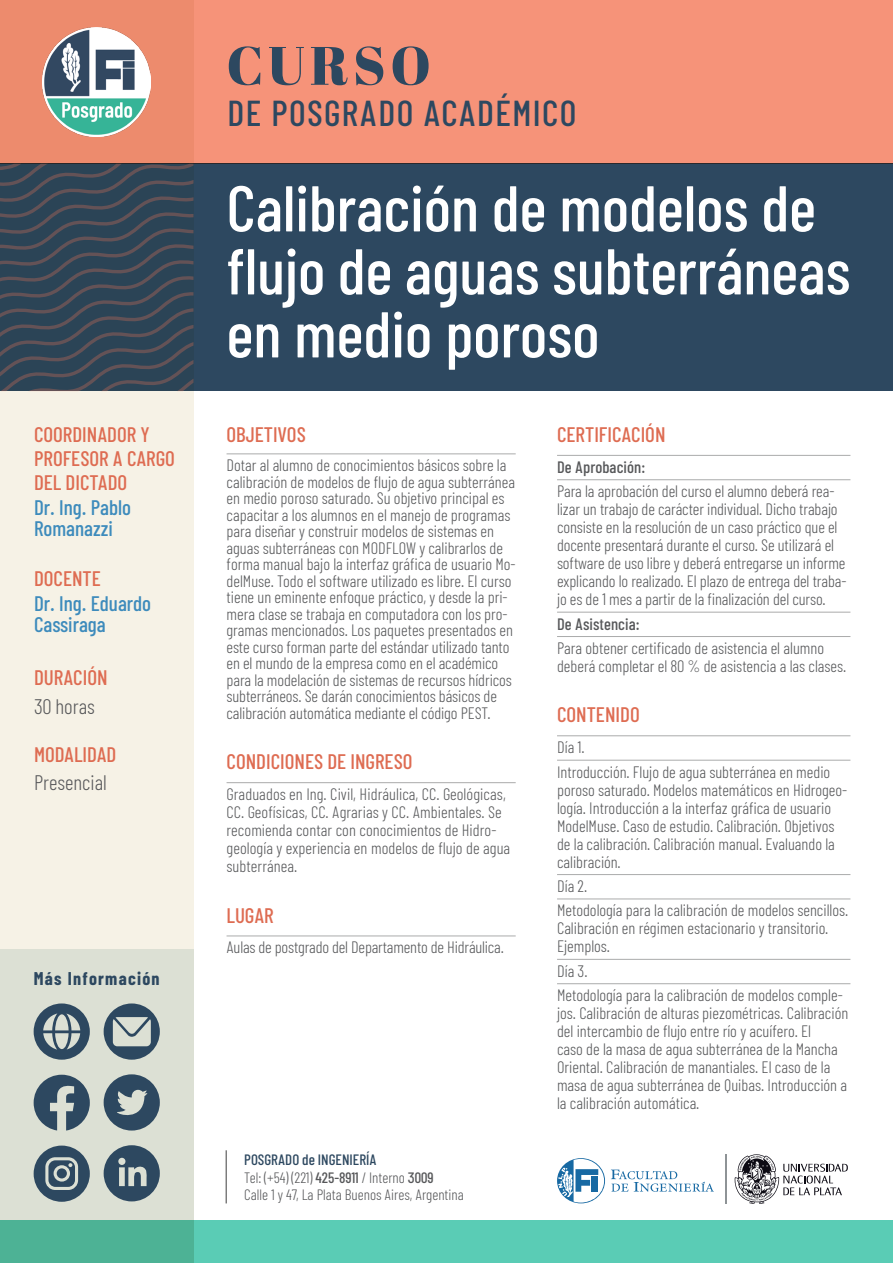
<style>
.page{position:relative;width:893px;height:1263px;background:#fff}
.page>*{position:absolute;margin:0;border:0;box-sizing:border-box;transform-origin:0 0}
.TITULO_3_renglones{font:500 64.5px/63px "Barlow Condensed";color:#fff}
.t1{font:54px "Abril Fatface";letter-spacing:.085em;color:#2d4860}
.t2{font:500 36px "Barlow Condensed";letter-spacing:.04em;color:#2d4860}
.Titulos_ROJOS___late{font:500 21px/24px "Barlow Condensed";color:#de6c52}
.Titulos_ROJOS___cent{font:500 21px "Barlow Condensed";color:#de6c52}
.Docentes___laterales{font:500 21px/21px "Barlow Condensed";color:#3d8bbc}
.Datos___Laterales_14{font:300 21px "Barlow Condensed";color:#57585a}
.t3{font:700 18px "Barlow Condensed";letter-spacing:.07em;color:#2d4860}
.TEXTOS_basicos___cen{font:300 16.5px/18px "Barlow Condensed";color:#57585a}
.TEXTOS_basicos_BOLD{font:500 16.5px "Barlow Condensed";letter-spacing:.005em;color:#57585a}
.t4{font:300 15px/18px "Barlow Condensed";color:#57585a}
.s1{font-weight:500;color:#2d4860}
.s2{font-weight:500}
</style>
<div class="page">
<div style="left:0;top:0;width:893px;height:164px;background:#f69379"></div>
<svg style="left:0;top:0;width:193px;height:949px;fill:#f6f2e6"></svg>
<div style="left:0;top:1220px;width:893px;height:43px;background:#5accb5"></div>
<svg style="left:611px;top:1169px;width:103px;height:23px"></svg>
<svg style="left:557px;top:1158px;width:48px;height:45px"></svg>
<svg style="left:734px;top:1154px;width:114px;height:50px"></svg>
<hr style="left:725px;top:1154px;width:1px;height:50px;background:#8e9396">
<svg style="left:0;top:949px;width:193px;height:314px;background:#bfd6c7"></svg>
<svg style="left:34px;top:1003px;width:56px;height:57px;background:#7e8e95"></svg>
<svg style="left:104px;top:1003px;width:56px;height:57px;background:#89989d"></svg>
<svg style="left:104px;top:1145px;width:56px;height:56px;background:#687b87"></svg>
<svg style="left:34px;top:1075px;width:56px;height:55px;background:#6f828c"></svg>
<svg style="left:104px;top:1074px;width:56px;height:56px;background:#6d7f8a"></svg>
<svg style="left:34px;top:1145px;width:56px;height:57px;background:#6d808b"></svg>
<hr style="left:226px;top:1150px;width:1px;height:53px;background:#3e3e3f">
<img style="left:43px;top:28px;width:108px;height:108px">
<hr style="left:227px;top:453px;width:289px;height:1px;background:#aaabab">
<hr style="left:227px;top:782px;width:289px;height:1px;background:#aaabab">
<hr style="left:227px;top:935px;width:289px;height:1px;background:#aaabab">
<div style="left:0;top:164px;width:893px;height:227px;background:#2d4860"></div>
<svg style="left:0;top:164px;width:193px;height:227px"></svg>
<hr style="left:557px;top:455px;width:293px;height:1px;background:#aaabab">
<hr style="left:557px;top:479px;width:293px;height:1px;background:#aaabab">
<hr style="left:557px;top:612px;width:293px;height:1px;background:#aaabab">
<hr style="left:557px;top:636px;width:293px;height:1px;background:#aaabab">
<hr style="left:557px;top:735px;width:293px;height:1px;background:#aaabab">
<hr style="left:557px;top:760px;width:293px;height:1px;background:#aaabab">
<hr style="left:557px;top:874px;width:293px;height:1px;background:#aaabab">
<hr style="left:557px;top:898px;width:293px;height:1px;background:#aaabab">
<hr style="left:557px;top:959px;width:293px;height:1px;background:#aaabab">
<hr style="left:557px;top:983px;width:293px;height:1px;background:#aaabab">
<p class="Titulos_ROJOS___late" style="left:34px;top:422px;width:142px">COORDINADOR Y<br>PROFESOR A CARGO<br>DEL DICTADO</p>
<p class="Docentes___laterales" style="left:34px;top:497px;width:99px">Dr. Ing. Pablo<br>Romanazzi</p>
<p class="Titulos_ROJOS___late" style="left:34px;top:565px;width:68px">DOCENTE</p>
<p class="Docentes___laterales" style="left:34px;top:592px;width:119px">Dr. Ing. Eduardo<br>Cassiraga</p>
<p class="Titulos_ROJOS___late" style="left:34px;top:665px;width:75px">DURACIÓN</p>
<p class="Datos___Laterales_14" style="left:34px;top:693px;width:62px">30 horas</p>
<p class="Titulos_ROJOS___late" style="left:34px;top:741px;width:84px">MODALIDAD</p>
<p class="Datos___Laterales_14" style="left:34px;top:769px;width:74px">Presencial</p>
<p class="t3" style="left:34px;top:968px;width:127px">Más Información</p>
<h2 class="t1" style="left:227px;top:28px;width:206px">CURSO</h2>
<h3 class="t2" style="left:228px;top:91px;width:350px">DE POSGRADO ACADÉMICO</h3>
<p class="TITULO_3_renglones" style="left:227px;top:175px;width:625px">Calibración de modelos de flujo de aguas subterráneas en medio poroso</p>
<p class="Titulos_ROJOS___cent" style="left:227px;top:421px;width:81px">OBJETIVOS</p>
<p class="TEXTOS_basicos___cen" style="left:227px;top:457px;width:291px;line-height:16.5px">Dotar al alumno de conocimientos básicos sobre la calibración de modelos de flujo de agua subterránea en medio poroso saturado. Su objetivo principal es capacitar a los alumnos en el manejo de programas para diseñar y construir modelos de sistemas en aguas subterráneas con MODFLOW y calibrarlos de forma manual bajo la interfaz gráfica de usuario Mo&shy;delMuse. Todo el software utilizado es libre. El curso tiene un eminente enfoque práctico, y desde la pri&shy;mera clase se trabaja en computadora con los pro&shy;gramas mencionados. Los paquetes presentados en este curso forman parte del estándar utilizado tanto en el mundo de la empresa como en el académico para la modelación de sistemas de recursos hídricos subterráneos. Se darán conocimientos básicos de calibración automática mediante el código PEST.</p>
<p class="Titulos_ROJOS___cent" style="left:227px;top:749px;width:187px">CONDICIONES DE INGRESO</p>
<p class="TEXTOS_basicos___cen" style="left:227px;top:785px;width:285px">Graduados en Ing. Civil, Hidráulica, CC. Geológicas, CC. Geofísicas, CC. Agrarias y CC. Ambientales. Se recomienda contar con conocimientos de Hidro&shy;geología y experiencia en modelos de flujo de agua subterránea.</p>
<p class="Titulos_ROJOS___cent" style="left:227px;top:902px;width:49px">LUGAR</p>
<p class="TEXTOS_basicos___cen" style="left:227px;top:938px;width:279px">Aulas de postgrado del Departamento de Hidráulica.</p>
<p class="t4" style="left:244px;top:1150px;width:191px"><span class="s1">POSGRADO de INGENIERÍA<br></span>Tel: (+54) (221) <span class="s2">425-8911</span> / Interno <span class="s2">3009</span></p>
<p class="t4" style="left:244px;top:1185px;width:221px">Calle 1 y 47, La Plata Buenos Aires, Argentina</p>
<p class="Titulos_ROJOS___cent" style="left:557px;top:421px;width:110px">CERTIFICACIÓN</p>
<p class="TEXTOS_basicos_BOLD" style="left:557px;top:456px;width:90px">De Aprobación:</p>
<p class="TEXTOS_basicos___cen" style="left:557px;top:482px;width:291px">Para la aprobación del curso el alumno deberá rea&shy;lizar un trabajo de carácter individual. Dicho trabajo consiste en la resolución de un caso práctico que el docente presentará durante el curso. Se utilizará el software de uso libre y deberá entregarse un informe explicando lo realizado. El plazo de entrega del traba&shy;jo es de 1 mes a partir de la finalización del curso.</p>
<p class="TEXTOS_basicos_BOLD" style="left:557px;top:613px;width:84px">De Asistencia:</p>
<p class="TEXTOS_basicos___cen" style="left:557px;top:638px;width:291px">Para obtener certificado de asistencia el alumno deberá completar el 80 % de asistencia a las clases.</p>
<p class="Titulos_ROJOS___cent" style="left:557px;top:702px;width:84px">CONTENIDO</p>
<p class="TEXTOS_basicos___cen" style="left:557px;top:738px;width:29px">Día 1.</p>
<p class="TEXTOS_basicos___cen" style="left:557px;top:762px;width:292px">Introducción. Flujo de agua subterránea en medio poroso saturado. Modelos matemáticos en Hidrogeo&shy;logía. Introducción a la interfaz gráfica de usuario ModelMuse. Caso de estudio. Calibración. Objetivos de la calibración. Calibración manual. Evaluando la calibración.</p>
<p class="TEXTOS_basicos___cen" style="left:557px;top:876px;width:32px">Día 2.</p>
<p class="TEXTOS_basicos___cen" style="left:557px;top:901px;width:293px">Metodología para la calibración de modelos sencillos.<br>Calibración en régimen estacionario y transitorio.<br>Ejemplos.</p>
<p class="TEXTOS_basicos___cen" style="left:557px;top:961px;width:32px">Día 3.</p>
<p class="TEXTOS_basicos___cen" style="left:557px;top:986px;width:293px">Metodología para la calibración de modelos comple&shy;jos. Calibración de alturas piezométricas. Calibración del intercambio de flujo entre río y acuífero. El<br>caso de la masa de agua subterránea de la Mancha Oriental. Calibración de manantiales. El caso de la masa de agua subterránea de Quibas. Introducción a la calibración automática.</p>
</div>
